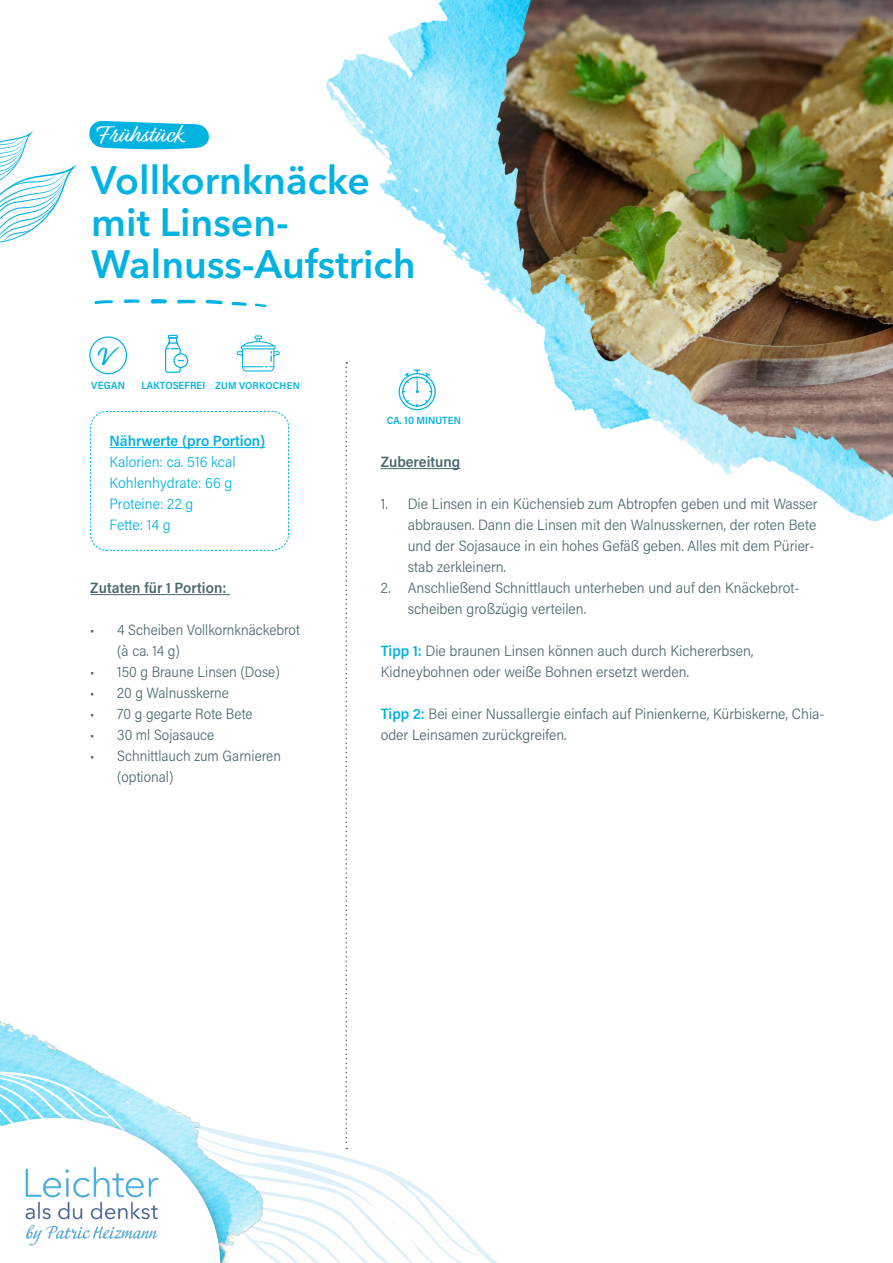
<style>
.page{position:relative;width:893px;height:1263px;background:#fff}
.page>*{position:absolute;margin:0;border:0;box-sizing:border-box;transform-origin:0 0}
.Überschrift_H1{font:600 39.3px/42px "Avenir Next LT Pro";color:#02b2e1}
.t1{font:25.5px "Relation Two";color:#fff}
.t2{font:300 15px/21px "Acumin Pro Semi Cond";color:#4b676f}
.t3{font:300 15px "Acumin Pro Semi Cond";color:#02b2e1}
.Überschrift_H2{font:600 15px "Acumin Pro Semi Cond";color:#4b676f}
.t4{font:600 15px "Acumin Pro Semi Cond";color:#02b2e1}
.t5{font:600 10.5px "Acumin Pro Semi Cond";color:#02b2e1}
.t6{font:600 10.05px "Acumin Pro Semi Cond";letter-spacing:.02em;color:#02b2e1}
.s1{font-weight:600;color:#02b2e1}
</style>
<div class="page">
<svg style="left:0;top:131px;width:77px;height:112px"></svg>
<img style="left:326px;top:2px;width:567px;height:520px">
<svg style="left:94px;top:299px;width:173px;height:8px"></svg>
<img style="left:440px;top:0;width:453px;height:488px">
<svg style="left:89px;top:120px;width:120px;height:30px;background:#2fbfe6"></svg>
<svg style="left:0;top:334px;width:493px;height:929px"></svg>
<p class="t1" style="left:97px;top:118px;width:87px">Frühstück</p>
<p class="Überschrift_H1" style="left:91px;top:159px;width:326px">Vollkornknäcke mit Linsen-<br>Walnuss-Aufstrich</p>
<p class="t5" style="left:91px;top:378px;width:35px">VEGAN</p>
<p class="t5" style="left:141px;top:378px;width:65px">LAKTOSEFREI</p>
<p class="t6" style="left:215px;top:379px;width:86px">ZUM VORKOCHEN</p>
<p class="t4" style="left:110px;top:430px;width:157px">Nährwerte (pro Portion)</p>
<p class="t3" style="left:110px;top:451px;width:128px">Kalorien: ca. 516 kcal</p>
<p class="t3" style="left:110px;top:472px;width:124px">Kohlenhydrate: 66 g</p>
<p class="t3" style="left:110px;top:493px;width:85px">Proteine: 22 g</p>
<p class="t3" style="left:110px;top:514px;width:63px">Fette: 14 g</p>
<p class="Überschrift_H2" style="left:90px;top:577px;width:138px">Zutaten für 1 Portion:</p>
<p class="t2" style="left:117px;top:619px;width:184px;text-indent:-27px">• 4 Scheiben Vollkornknäckebrot (à ca. 14 g)</p>
<p class="t2" style="left:90px;top:661px;width:191px">• 150 g Braune Linsen (Dose)</p>
<p class="t2" style="left:90px;top:682px;width:140px">• 20 g Walnusskerne</p>
<p class="t2" style="left:90px;top:703px;width:164px">• 70 g gegarte Rote Bete</p>
<p class="t2" style="left:90px;top:724px;width:126px">• 30 ml Sojasauce</p>
<p class="t2" style="left:117px;top:745px;width:165px;text-indent:-27px">• Schnittlauch zum Garnieren (optional)</p>
<p class="t5" style="left:387px;top:413px;width:76px">CA. 10 MINUTEN</p>
<p class="Überschrift_H2" style="left:381px;top:451px;width:81px">Zubereitung</p>
<p class="t2" style="left:408px;top:493px;width:411px;text-indent:-27px">1. Die Linsen in ein Küchensieb zum Abtropfen geben und mit Wasser abbrausen. Dann die Linsen mit den Walnusskernen, der roten Bete und der Sojasauce in ein hohes Gefäß geben. Alles mit dem Pürier&shy;stab zerkleinern.</p>
<p class="t2" style="left:408px;top:577px;width:393px;text-indent:-27px">2. Anschließend Schnittlauch unterheben und auf den Knäckebrot&shy;scheiben großzügig verteilen.</p>
<p class="t2" style="left:381px;top:640px;width:374px"><span class="s1">Tipp 1:</span> Die braunen Linsen können auch durch Kichererbsen,<br>Kidneybohnen oder weiße Bohnen ersetzt werden.</p>
<p class="t2" style="left:381px;top:703px;width:445px"><span class="s1">Tipp 2:</span> Bei einer Nussallergie einfach auf Pinienkerne, Kürbiskerne, Chia&shy;oder Leinsamen zurückgreifen.</p>
</div>
